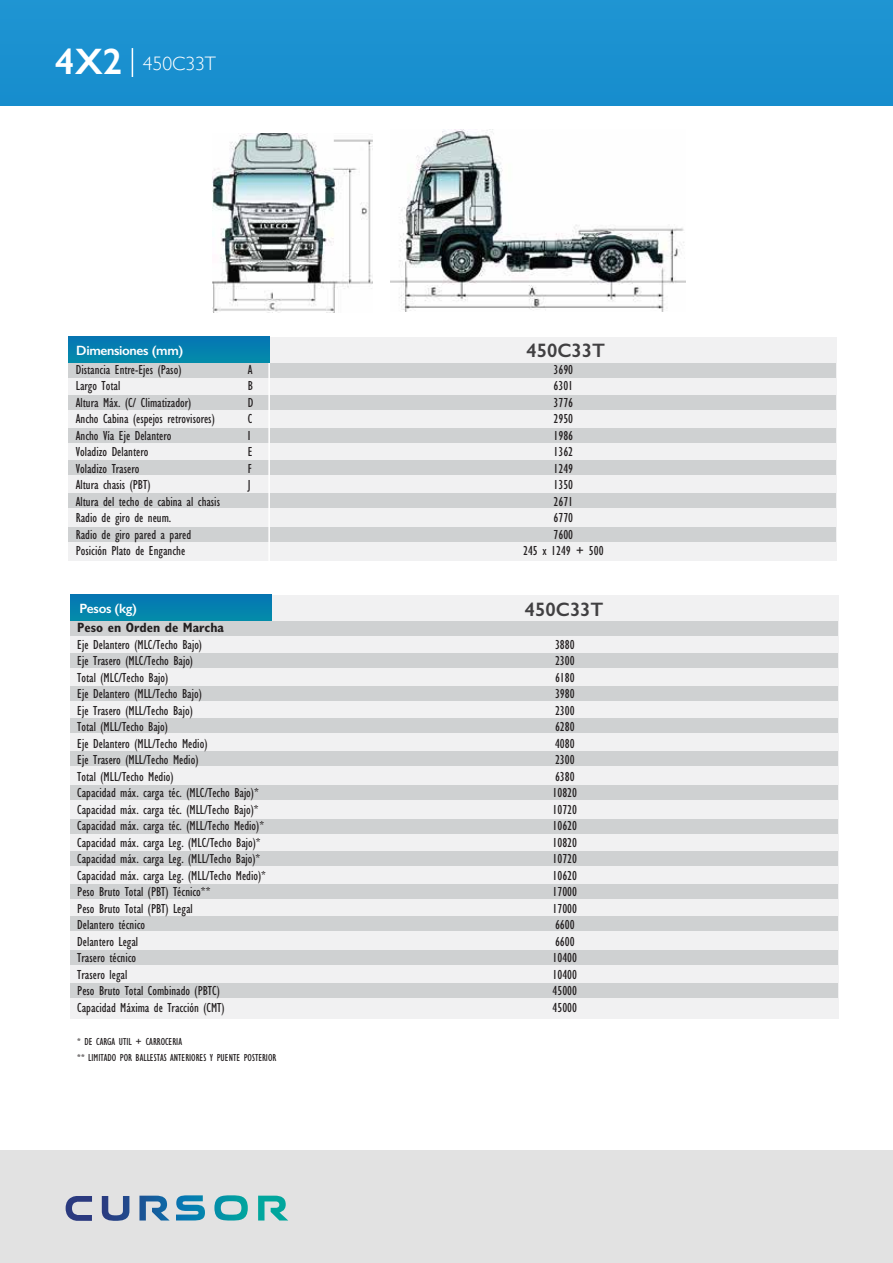
<style>
.page{position:relative;width:893px;height:1263px;background:#fff}
.page>*{position:absolute;margin:0;border:0;box-sizing:border-box;transform-origin:0 0}
.t1{font:600 19.5px "Gill Sans";color:#414042}
.t2{font:300 19.5px "Gill Sans";color:#fff}
.t3{font:condensed 13.5px/16.5px "Gill Sans";color:#231f20}
.t4{font:600 13.5px "Gill Sans";letter-spacing:-.025em;color:#fff}
.t5{font:700 condensed 13.5px "Gill Sans";color:#231f20}
.t6{font:condensed 10.5px/16.5px "Gill Sans";color:#231f20}
.s1{font-weight:600;font-size:36.9px}
</style>
<div class="page">
<div style="left:0;top:1150px;width:893px;height:113px;background:#e2e2e2"></div>
<div style="left:0;top:0;width:893px;height:106px;background:#1b91d0"></div>
<div style="left:70px;top:595px;width:768px;height:423px;background:#f1f1f2"></div>
<div style="left:70px;top:595px;width:201px;height:25px;background:#0481af"></div>
<div style="left:69px;top:337px;width:768px;height:223px;background:#f1f1f2"></div>
<div style="left:69px;top:363px;width:767px;height:15px;background:#cfd1d2"></div>
<div style="left:69px;top:395px;width:767px;height:15px;background:#cfd1d2"></div>
<div style="left:69px;top:428px;width:767px;height:15px;background:#cfd1d2"></div>
<div style="left:69px;top:460px;width:767px;height:15px;background:#cfd1d2"></div>
<div style="left:69px;top:493px;width:767px;height:15px;background:#cfd1d2"></div>
<div style="left:69px;top:527px;width:767px;height:15px;background:#cfd1d2"></div>
<hr style="left:268px;top:337px;width:2px;height:226px;background:#fff">
<div style="left:69px;top:337px;width:200px;height:26px;background:#0481ae"></div>
<svg style="left:66px;top:1195px;width:222px;height:26px"></svg>
<div style="left:70px;top:621px;width:768px;height:15px;background:#cfd1d2"></div>
<div style="left:70px;top:653px;width:768px;height:15px;background:#cfd1d2"></div>
<div style="left:70px;top:686px;width:768px;height:15px;background:#cfd1d2"></div>
<div style="left:70px;top:718px;width:768px;height:15px;background:#cfd1d2"></div>
<div style="left:70px;top:751px;width:768px;height:15px;background:#cfd1d2"></div>
<div style="left:70px;top:785px;width:768px;height:15px;background:#cfd1d2"></div>
<div style="left:70px;top:819px;width:768px;height:15px;background:#cfd1d2"></div>
<div style="left:70px;top:851px;width:768px;height:15px;background:#cfd1d2"></div>
<div style="left:70px;top:884px;width:768px;height:15px;background:#cfd1d2"></div>
<div style="left:70px;top:916px;width:768px;height:15px;background:#cfd1d2"></div>
<div style="left:70px;top:949px;width:768px;height:15px;background:#cfd1d2"></div>
<div style="left:70px;top:983px;width:768px;height:15px;background:#cfd1d2"></div>
<img style="left:212px;top:134px;width:160px;height:178px">
<img style="left:391px;top:129px;width:294px;height:182px">
<svg style="left:132px;top:48px;width:1px;height:29px"></svg>
<h1 class="t2" style="left:55px;top:48px;width:162px"><span class="s1">4X2</span> 450C33T</h1>
<p class="t4" style="left:76px;top:343px;width:109px">Dimensiones (mm)</p>
<h1 class="t1" style="left:526px;top:338px;width:80px">450C33T</h1>
<p class="t3" style="left:76px;top:361px;width:146px">Distancia Entre-Ejes (Paso)<br>Largo Total<br>Altura Máx. (C/ Climatizador)<br>Ancho Cabina (espejos retrovisores)<br>Ancho Vía Eje Delantero<br>Voladizo Delantero<br>Voladizo Trasero<br>Altura chasis (PBT)<br>Altura del techo de cabina al chasis<br>Radio de giro de neum.<br>Radio de giro pared a pared<br>Posición Plato de Enganche</p>
<p class="t3" style="left:523px;top:361px;width:82px;text-align:center">3690<br>6301<br>3776<br>2950<br>1986<br>1362<br>1249<br>1350<br>2671<br>6770<br>7600<br>245 x 1249 + 500</p>
<p class="t3" style="left:248px;top:361px;width:7px">A<br>B<br>D<br>C<br>I<br>E<br>F<br>J</p>
<p class="t4" style="left:79px;top:600px;width:59px">Pesos (kg)</p>
<p class="t5" style="left:77px;top:619px;width:148px">Peso en Orden de Marcha</p>
<p class="t3" style="left:77px;top:636px;width:190px">Eje Delantero (MLC/Techo Bajo)<br>Eje Trasero (MLC/Techo Bajo)<br>Total (MLC/Techo Bajo)<br>Eje Delantero (MLL/Techo Bajo)<br>Eje Trasero (MLL/Techo Bajo)<br>Total (MLL/Techo Bajo)<br>Eje Delantero (MLL/Techo Medio)<br>Eje Trasero (MLL/Techo Medio)<br>Total (MLL/Techo Medio)<br>Capacidad máx. carga téc. (MLC/Techo Bajo)*<br>Capacidad máx. carga téc. (MLL/Techo Bajo)*<br>Capacidad máx. carga téc. (MLL/Techo Medio)*<br>Capacidad máx. carga Leg. (MLC/Techo Bajo)*<br>Capacidad máx. carga Leg. (MLL/Techo Bajo)*<br>Capacidad máx. carga Leg. (MLL/Techo Medio)*<br>Peso Bruto Total (PBT) Técnico**<br>Peso Bruto Total (PBT) Legal<br>Delantero técnico<br>Delantero Legal<br>Trasero técnico<br>Trasero legal<br>Peso Bruto Total Combinado (PBTC)<br>Capacidad Máxima de Tracción (CMT)</p>
<p class="t6" style="left:77px;top:1033px;width:201px">* DE CARGA UTIL + CARROCERIA<br>** LIMITADO POR BALLESTAS ANTERIORES Y PUENTE POSTERIOR</p>
<h1 class="t1" style="left:525px;top:597px;width:80px">450C33T</h1>
<p class="t3" style="left:552px;top:636px;width:26px">3880<br>2300<br>6180<br>3980<br>2300<br>6280<br>4080<br>2300<br>6380<br>10820<br>10720<br>10620<br>10820<br>10720<br>10620<br>17000<br>17000<br>6600<br>6600<br>10400<br>10400<br>45000<br>45000</p>
</div>
